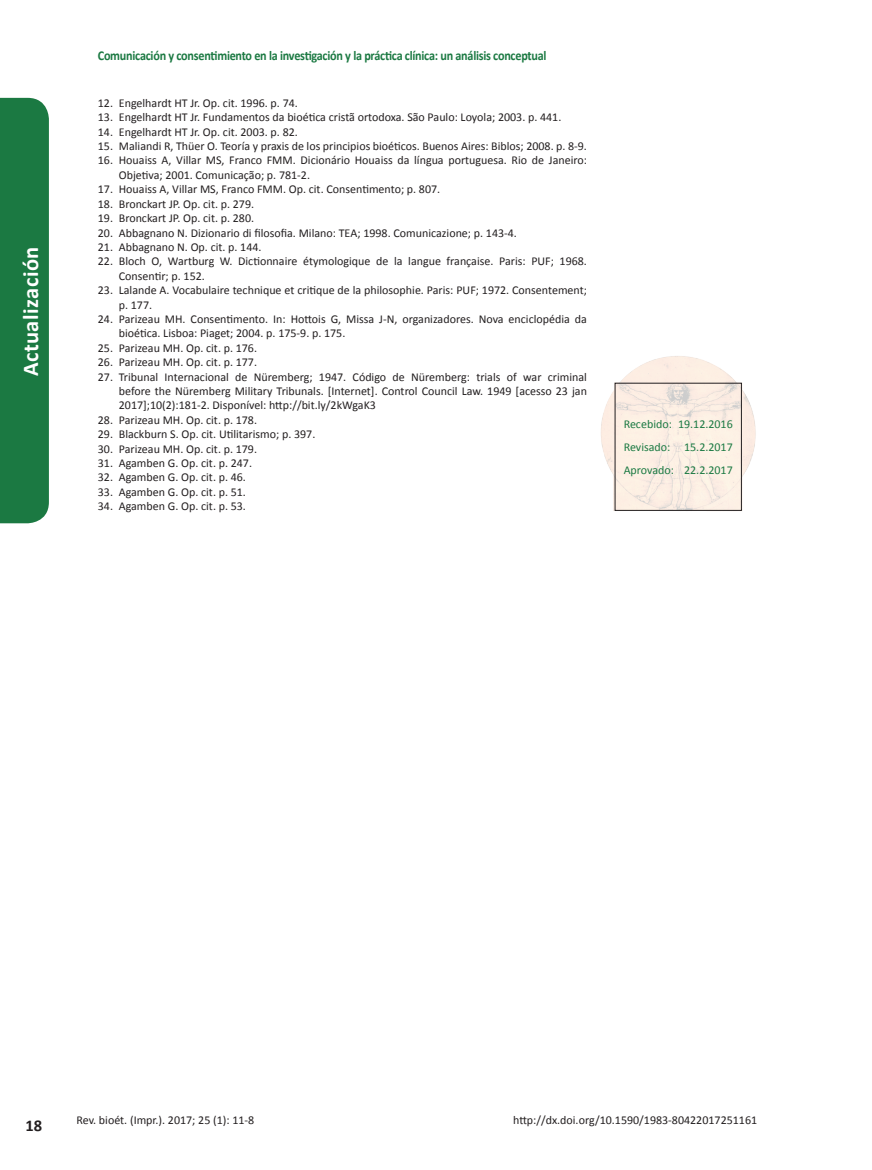
<style>
.page{position:relative;width:872px;height:1170px;background:#fff}
.page>*{position:absolute;margin:0;border:0;box-sizing:border-box;transform-origin:0 0}
.t1{font:700 22.5px "Calibri";letter-spacing:.02em;color:#fff}
.t2{font:700 16.5px "Calibri";color:#231f20}
.t3{font:700 13.5px "Calibri";letter-spacing:-.02em;color:#1b7942;scale:.9 1}
.Referencias{font:12px/14.4px "Calibri";color:#231f20}
.t4{font:12px "Calibri";color:#1b7942}
</style>
<div class="page">
<img style="left:601px;top:356px;width:155px;height:155px">
<div style="left:0;top:98px;width:49px;height:425px;background:#1b7942"></div>
<h1 class="t1" style="left:16px;top:376px;width:131px;rotate:-90deg">Actualización</h1>
<p class="t3" style="left:98px;top:47px;width:500px">Comunicación y consentimiento en la investigación y la práctica clínica: un análisis conceptual</p>
<p class="Referencias" style="left:98px;top:96px;width:201px">12. Engelhardt HT Jr. Op. cit. 1996. p. 74.</p>
<p class="Referencias" style="left:98px;top:110px;width:465px">13. Engelhardt HT Jr. Fundamentos da bioética cristã ortodoxa. São Paulo: Loyola; 2003. p. 441.</p>
<p class="Referencias" style="left:98px;top:124px;width:201px">14. Engelhardt HT Jr. Op. cit. 2003. p. 82.</p>
<p class="Referencias" style="left:98px;top:139px;width:490px">15. Maliandi R, Thüer O. Teoría y praxis de los principios bioéticos. Buenos Aires: Biblos; 2008. p. 8-9.</p>
<p class="Referencias" style="left:119px;top:153px;width:469px;text-indent:-21px">16. Houaiss A, Villar MS, Franco FMM. Dicionário Houaiss da língua portuguesa. Rio de Janeiro:<br>Objetiva; 2001. Comunicação; p. 781-2.</p>
<p class="Referencias" style="left:98px;top:182px;width:344px">17. Houaiss A, Villar MS, Franco FMM. Op. cit. Consentimento; p. 807.</p>
<p class="Referencias" style="left:98px;top:196px;width:158px">18. Bronckart JP. Op. cit. p. 279.</p>
<p class="Referencias" style="left:98px;top:211px;width:158px">19. Bronckart JP. Op. cit. p. 280.</p>
<p class="Referencias" style="left:98px;top:225px;width:420px">20. Abbagnano N. Dizionario di filosofia. Milano: TEA; 1998. Comunicazione; p. 143-4.</p>
<p class="Referencias" style="left:98px;top:240px;width:165px">21. Abbagnano N. Op. cit. p. 144.</p>
<p class="Referencias" style="left:119px;top:254px;width:469px;text-indent:-21px">22. Bloch O, Wartburg W. Dictionnaire étymologique de la langue française. Paris: PUF; 1968.<br>Consentir; p. 152.</p>
<p class="Referencias" style="left:119px;top:283px;width:469px;text-indent:-21px">23. Lalande A. Vocabulaire technique et critique de la philosophie. Paris: PUF; 1972. Consentement; p. 177.</p>
<p class="Referencias" style="left:119px;top:312px;width:469px;text-indent:-21px">24. Parizeau MH. Consentimento. In: Hottois G, Missa J-N, organizadores. Nova enciclopédia da bioética. Lisboa: Piaget; 2004. p. 175-9. p. 175.</p>
<p class="Referencias" style="left:98px;top:340px;width:161px">25. Parizeau MH. Op. cit. p. 176.</p>
<p class="Referencias" style="left:98px;top:355px;width:161px">26. Parizeau MH. Op. cit. p. 177.</p>
<p class="Referencias" style="left:119px;top:369px;width:469px;text-align:justify;text-indent:-21px">27. Tribunal Internacional de Nüremberg; 1947. Código de Nüremberg: trials of war criminal before the Nüremberg Military Tribunals. [Internet]. Control Council Law. 1949 [acesso 23 jan 2017];10(2):181-2. Disponível: http://bit.ly/2kWgaK3</p>
<p class="Referencias" style="left:98px;top:412px;width:161px">28. Parizeau MH. Op. cit. p. 178.</p>
<p class="Referencias" style="left:98px;top:427px;width:219px">29. Blackburn S. Op. cit. Utilitarismo; p. 397.</p>
<p class="Referencias" style="left:98px;top:441px;width:161px">30. Parizeau MH. Op. cit. p. 179.</p>
<p class="Referencias" style="left:98px;top:456px;width:156px">31. Agamben G. Op. cit. p. 247.</p>
<p class="Referencias" style="left:98px;top:470px;width:150px">32. Agamben G. Op. cit. p. 46.</p>
<p class="Referencias" style="left:98px;top:484px;width:150px">33. Agamben G. Op. cit. p. 51.</p>
<p class="Referencias" style="left:98px;top:499px;width:150px">34. Agamben G. Op. cit. p. 53.</p>
<p class="t4" style="left:623px;top:417px;width:111px">Recebido: 19.12.2016</p>
<p class="t4" style="left:623px;top:439px;width:111px">Revisado: 15.2.2017</p>
<p class="t4" style="left:623px;top:462px;width:111px">Aprovado: 22.2.2017</p>
<h2 class="t2" style="left:26px;top:1115px;width:18px">18</h2>
<p class="Referencias" style="left:77px;top:1113px;width:179px">Rev. bioét. (Impr.). 2017; 25 (1): 11-8</p>
<p class="Referencias" style="left:513px;top:1113px;width:245px">http://dx.doi.org/10.1590/1983-80422017251161</p>
</div>
